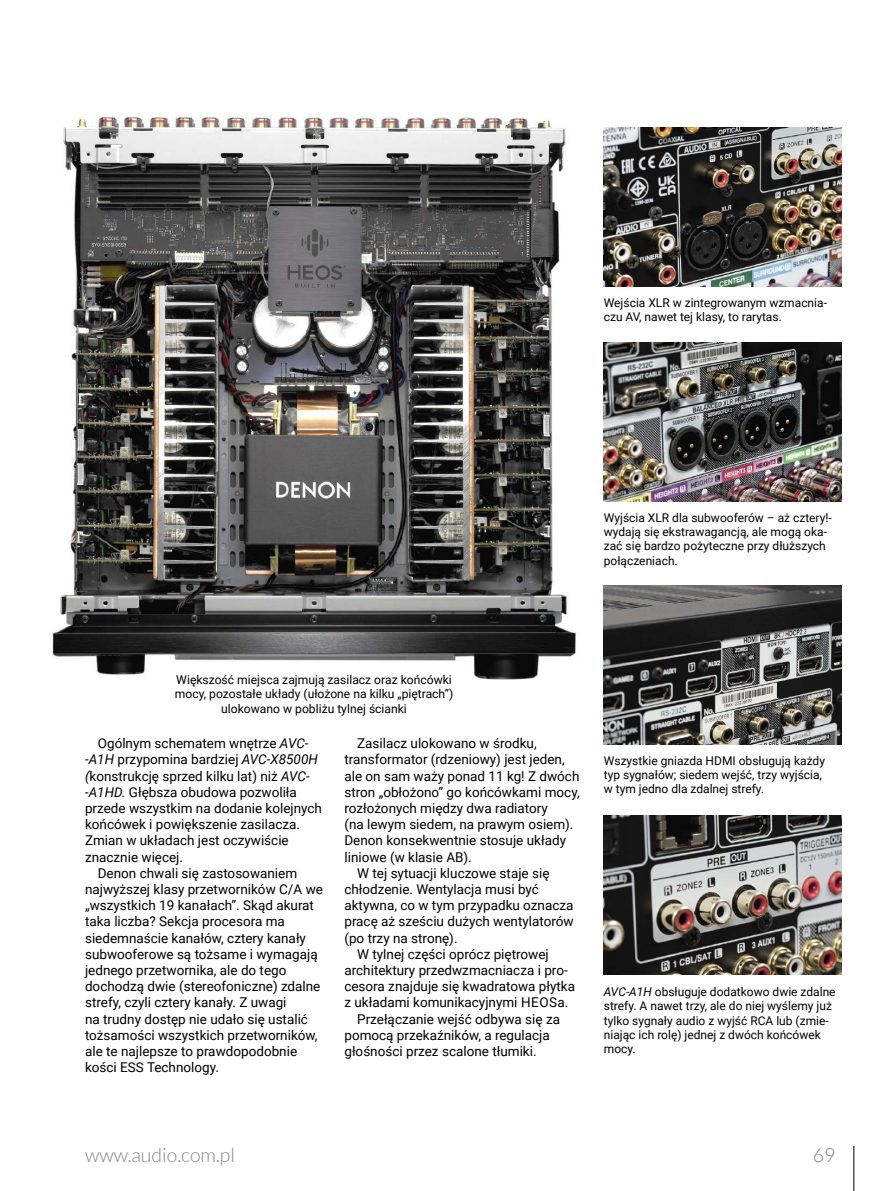
<style>
.page{position:relative;width:893px;height:1191px;background:#fff}
.page>*{position:absolute;margin:0;border:0;box-sizing:border-box;transform-origin:0 0}
.t1{font:300 19.5px "Lato";color:#858585}
.t2{font:13.5px "Roboto";color:#000}
.t3{font:12.15px/14.5px "Roboto";color:#000;text-align:center}
.t4{font:12px/14.4px "Roboto";color:#000}
.s1{font-style:italic}
</style>
<div class="page">
<hr style="left:854px;top:1145px;width:1px;height:46px;background:#000">
<img style="left:52px;top:114px;width:524px;height:566px">
<img style="left:604px;top:815px;width:238px;height:159px">
<img style="left:604px;top:585px;width:238px;height:159px">
<img style="left:604px;top:128px;width:238px;height:158px">
<img style="left:604px;top:342px;width:238px;height:159px">
<p class="t4" style="left:604px;top:295px;width:225px">Wejścia XLR w zintegrowanym wzmacnia&shy;czu AV, nawet tej klasy, to rarytas.</p>
<p class="t4" style="left:604px;top:509px;width:230px">Wyjścia XLR dla subwooferów – aż cztery!- wydają się ekstrawagancją, ale mogą oka&shy;zać się bardzo pożyteczne przy dłuższych połączeniach.</p>
<p class="t3" style="left:175px;top:672px;width:280px">Większość miejsca zajmują zasilacz oraz końcówki mocy, pozostałe układy (ułożone na kilku „piętrach”) ulokowano w pobliżu tylnej ścianki</p>
<p class="t2" style="left:98px;top:734px;width:212px">Ogólnym schematem wnętrze <span class="s1">AVC-</span></p>
<p class="t2" style="left:85px;top:750px;width:234px"><span class="s1">-A1H</span> przypomina bardziej <span class="s1">AVC-X8500H</span></p>
<p class="t2" style="left:85px;top:766px;width:226px"><span class="s1">(</span>konstrukcję sprzed kilku lat) niż <span class="s1">AVC-</span></p>
<p class="t2" style="left:85px;top:782px;width:213px"><span class="s1">-A1HD.</span> Głębsza obudowa pozwoliła</p>
<p class="t2" style="left:85px;top:798px;width:238px">przede wszystkim na dodanie kolejnych</p>
<p class="t2" style="left:85px;top:815px;width:217px">końcówek i powiększenie zasilacza.</p>
<p class="t2" style="left:85px;top:831px;width:205px">Zmian w układach jest oczywiście</p>
<p class="t2" style="left:85px;top:847px;width:100px">znacznie więcej.</p>
<p class="t2" style="left:98px;top:863px;width:201px">Denon chwali się zastosowaniem</p>
<p class="t2" style="left:85px;top:879px;width:239px">najwyższej klasy przetworników C/A we</p>
<p class="t2" style="left:85px;top:896px;width:231px">„wszystkich 19 kanałach”. Skąd akurat</p>
<p class="t2" style="left:85px;top:912px;width:201px">taka liczba? Sekcja procesora ma</p>
<p class="t2" style="left:85px;top:928px;width:222px">siedemnaście kanałów, cztery kanały</p>
<p class="t2" style="left:85px;top:944px;width:234px">subwooferowe są tożsame i wymagają</p>
<p class="t2" style="left:85px;top:960px;width:203px">jednego przetwornika, ale do tego</p>
<p class="t2" style="left:85px;top:977px;width:237px">dochodzą dwie (stereofoniczne) zdalne</p>
<p class="t2" style="left:85px;top:993px;width:203px">strefy, czyli cztery kanały. Z uwagi</p>
<p class="t2" style="left:85px;top:1009px;width:224px">na trudny dostęp nie udało się ustalić</p>
<p class="t2" style="left:85px;top:1025px;width:234px">tożsamości wszystkich przetworników,</p>
<p class="t2" style="left:85px;top:1041px;width:214px">ale te najlepsze to prawdopodobnie</p>
<p class="t2" style="left:85px;top:1058px;width:135px">kości ESS Technology.</p>
<p class="t2" style="left:357px;top:734px;width:181px">Zasilacz ulokowano w środku,</p>
<p class="t2" style="left:344px;top:750px;width:222px">transformator (rdzeniowy) jest jeden,</p>
<p class="t2" style="left:344px;top:766px;width:236px">ale on sam waży ponad 11 kg! Z dwóch</p>
<p class="t2" style="left:344px;top:782px;width:237px">stron „obłożono” go końcówkami mocy,</p>
<p class="t2" style="left:344px;top:798px;width:205px">rozłożonych między dwa radiatory</p>
<p class="t2" style="left:344px;top:815px;width:231px">(na lewym siedem, na prawym osiem).</p>
<p class="t2" style="left:344px;top:831px;width:223px">Denon konsekwentnie stosuje układy</p>
<p class="t2" style="left:344px;top:847px;width:129px">liniowe (w klasie AB).</p>
<p class="t2" style="left:357px;top:863px;width:194px">W tej sytuacji kluczowe staje się</p>
<p class="t2" style="left:344px;top:879px;width:196px">chłodzenie. Wentylacja musi być</p>
<p class="t2" style="left:344px;top:896px;width:231px">aktywna, co w tym przypadku oznacza</p>
<p class="t2" style="left:344px;top:912px;width:231px">pracę aż sześciu dużych wentylatorów</p>
<p class="t2" style="left:344px;top:928px;width:115px">(po trzy na stronę).</p>
<p class="t2" style="left:357px;top:944px;width:193px">W tylnej części oprócz piętrowej</p>
<p class="t2" style="left:344px;top:960px;width:225px">architektury przedwzmacniacza i pro-</p>
<p class="t2" style="left:344px;top:977px;width:232px">cesora znajduje się kwadratowa płytka</p>
<p class="t2" style="left:344px;top:993px;width:225px">z układami komunikacyjnymi HEOSa.</p>
<p class="t2" style="left:357px;top:1009px;width:204px">Przełączanie wejść odbywa się za</p>
<p class="t2" style="left:344px;top:1025px;width:207px">pomocą przekaźników, a regulacja</p>
<p class="t2" style="left:344px;top:1041px;width:194px">głośności przez scalone tłumiki.</p>
<p class="t4" style="left:604px;top:752px;width:223px">Wszystkie gniazda HDMI obsługują każdy typ sygnałów; siedem wejść, trzy wyjścia, w tym jedno dla zdalnej strefy.</p>
<p class="t4" style="left:604px;top:984px;width:233px"><span class="s1">AVC-A1H</span> obsługuje dodatkowo dwie zdalne strefy. A nawet trzy, ale do niej wyślemy już tylko sygnały audio z wyjść RCA lub (zmie&shy;niając ich rolę) jednej z dwóch końcówek mocy.</p>
<h1 class="t1" style="left:85px;top:1144px;width:151px">www.audio.com.pl</h1>
<h1 class="t1" style="left:813px;top:1144px;width:24px">69</h1>
</div>
